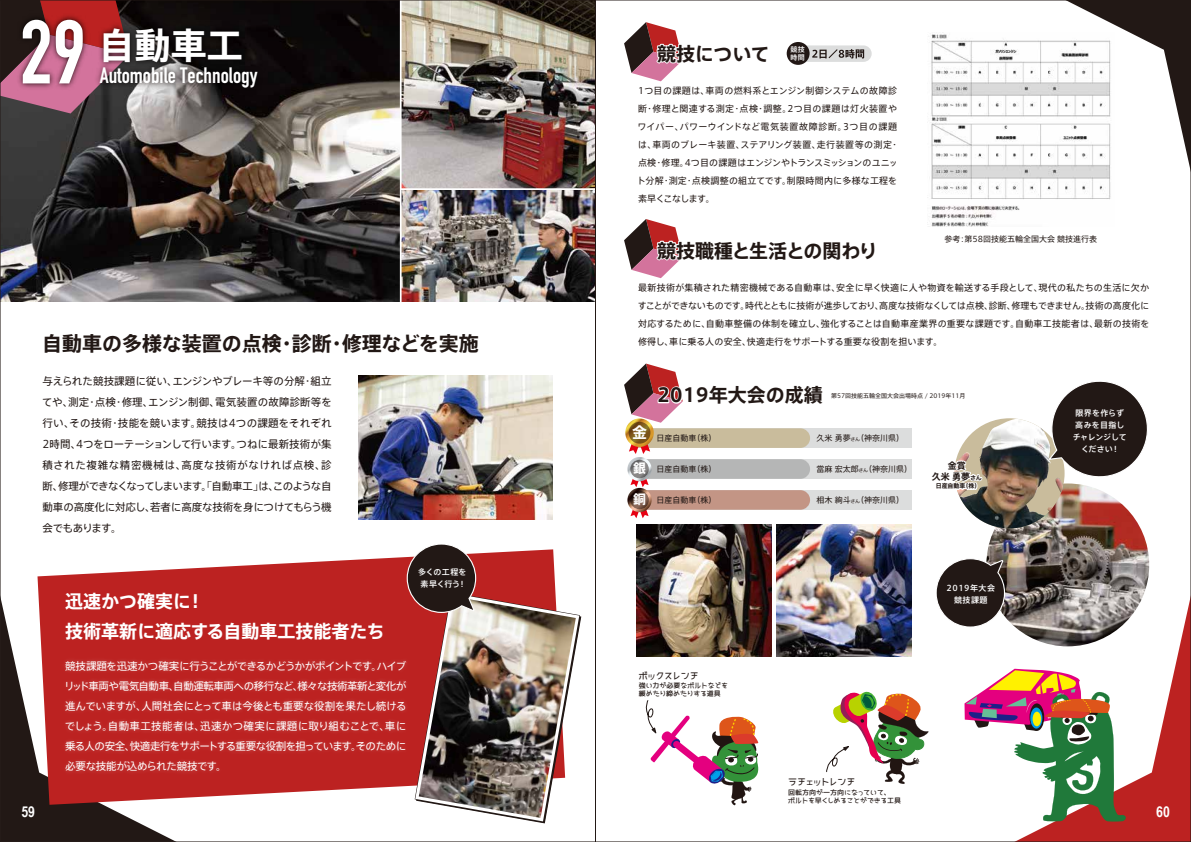
<style>
.page{position:relative;width:1191px;height:842px;background:#fff}
.page>*{position:absolute;margin:0;border:0;box-sizing:border-box;transform-origin:0 0}
.t1{font:700 88.7px "DIN Condensed";color:#fff}
.t2{font:700 36px "Axis Std";color:#fff}
.t3{font:700 22px "DIN Condensed";color:#fff}
.t4{font:700 20px "Axis Std";color:#221815}
.t5{font:700 19px "Axis Std";color:#221815}
.t6{font:700 18px/30px "Axis Std";color:#fff}
.t7{font:700 15px "Arial Narrow";color:#fff}
.t8{font:10.5px/21px "Axis Std";letter-spacing:-.02em;color:#221815;text-align:justify}
.t9{font:10.5px/20px "Axis Std";letter-spacing:-.05em;color:#fff;text-align:justify}
.t10{font:9px/18px "Axis Std";letter-spacing:.025em;color:#221815}
.t11{font:9px "JK Gothic M";color:#221815}
.t12{font:700 9px/11px "Axis Std";color:#221815;text-align:center}
.t13{font:8px "Axis Std";color:#221815}
.t14{font:500 8px/12px "Axis Std";letter-spacing:-.01em;color:#fff;text-align:center}
.t15{font:500 8px/12px "Axis Std";letter-spacing:.06em;color:#fff;text-align:center}
.t16{font:7px/8px "JK Gothic M";color:#221815}
.t17{font:500 7px/8px "Axis Std";color:#fff}
.t18{font:6px "Axis Std";color:#221815}
.t19{font:700 6px "Axis Std";color:#221815}
.s1{font-size:5px}
.s2{font-weight:700;font-size:12.8px;color:#fff}
.s3{font-size:6px}
</style>
<div class="page">
<img style="left:2px;top:2px;width:1187px;height:838px">
<hr style="left:595px;top:0;width:1px;height:842px;background:#221815">
<h1 class="t1" style="left:20px;top:-7px;width:67px">29</h1>
<h2 class="t2" style="left:99px;top:18px;width:145px">自動車工</h2>
<h3 class="t3" style="left:100px;top:61px;width:159px">Automobile Technology</h3>
<h3 class="t4" style="left:42px;top:328px;width:438px">自動車の多様な装置の点検・診断・修理などを実施</h3>
<p class="t8" style="left:42px;top:370px;width:291px">与えられた競技課題に従い、エンジンやブレーキ等の分解・組立てや、測定・点検・修理、エンジン制御、電気装置の故障診断等を行い、その技術・技能を競います。競技は4つの課題をそれぞれ2時間、4つをローテーションして行います。つねに最新技術が集積された複雑な精密機械は、高度な技術がなければ点検、診断、修理ができなくなってしまいます。「自動車工」は、このような自動車の高度化に対応し、若者に高度な技術を身につけてもらう機会でもあります。</p>
<h3 class="t6" style="left:65px;top:585px;width:321px">迅速かつ確実に！<br>技術革新に適応する自動車工技能者たち</h3>
<p class="t9" style="left:64px;top:655px;width:344px">競技課題を迅速かつ確実に行うことができるかどうかがポイントです。ハイブリッド車両や電気自動車、自動運転車両への移行など、様々な技術革新と変化が進んでいますが、人間社会にとって車は今後とも重要な役割を果たし続けるでしょう。自動車工技能者は、迅速かつ確実に課題に取り組むことで、車に乗る人の安全、快適走行をサポートする重要な役割を担っています。そのために必要な技能が込められた競技です。</p>
<p class="t14" style="left:418px;top:565px;width:50px">多くの工程を素早く行う！</p>
<h3 class="t5" style="left:657px;top:39px;width:114px">競技について</h3>
<p class="t17" style="left:790px;top:45px;width:16px">競技時間</p>
<p class="t10" style="left:636px;top:81px;width:264px">1つ目の課題は、車両の燃料系とエンジン制御システムの故障診断・修理と関連する測定・点検・調整。2つ目の課題は灯火装置やワイパー、パワーウインドなど電気装置故障診断。3つ目の課題は、車両のブレーキ装置、ステアリング装置、走行装置等の測定・点検・修理。4つ目の課題はエンジンやトランスミッションのユニット分解・測定・点検調整の組立てです。制限時間内に多様な工程を素早くこなします。</p>
<h3 class="t5" style="left:657px;top:236px;width:222px">競技職種と生活との関わり</h3>
<p class="t13" style="left:944px;top:233px;width:154px">参考：第58回技能五輪全国大会 競技進行表</p>
<p class="t10" style="left:637px;top:278px;width:513px;text-align:justify">最新技術が集積された精密機械である自動車は、安全に早く快適に人や物資を輸送する手段として、現代の私たちの生活に欠かすことができないものです。時代とともに技術が進歩しており、高度な技術なくしては点検、診断、修理もできません。技術の高度化に対応するために、自動車整備の体制を確立し、強化することは自動車産業界の重要な課題です。自動車工技能者は、最新の技術を修得し、車に乗る人の安全、快適走行をサポートする重要な役割を担います。</p>
<h3 class="t5" style="left:657px;top:381px;width:167px">2019年大会の成績</h3>
<p class="t18" style="left:831px;top:391px;width:136px">第57回技能五輪全国大会出場時点 / 2019年11月</p>
<p class="t13" style="left:632px;top:432px;width:86px"><sup>金</sup> 日産自動車（株）</p>
<p class="t13" style="left:816px;top:432px;width:89px">久米 勇夢<span class="s1">さん</span>（神奈川県）</p>
<p class="t13" style="left:633px;top:463px;width:85px"><span class="s2">銀</span> 日産自動車（株）</p>
<p class="t13" style="left:816px;top:463px;width:97px">當麻 宏太郎<span class="s1">さん</span>（神奈川県）</p>
<p class="t13" style="left:633px;top:493px;width:85px"><span class="s2">銅</span> 日産自動車（株）</p>
<p class="t13" style="left:816px;top:493px;width:89px">相木 絢斗<span class="s1">さん</span>（神奈川県）</p>
<p class="t12" style="left:931px;top:460px;width:51px">金賞<br>久米 勇夢<span class="s3">さん</span></p>
<p class="t19" style="left:935px;top:481px;width:46px">日産自動車（株）</p>
<p class="t11" style="left:639px;top:670px;width:62px">ボックスレンチ</p>
<p class="t16" style="left:639px;top:682px;width:91px">強い力が必要なボルトなどを緩めたり締めたりする道具</p>
<p class="t15" style="left:946px;top:582px;width:50px">2019年大会競技課題</p>
<p class="t11" style="left:788px;top:776px;width:69px">ラチェットレンチ</p>
<p class="t16" style="left:788px;top:788px;width:114px">回転方向が一方向になっていて、<br>ボルトを早くしめることができる工具</p>
<p class="t14" style="left:1073px;top:406px;width:55px">限界を作らず高みを目指しチャレンジしてください！</p>
<h3 class="t7" style="left:21px;top:800px;width:15px">59</h3>
<h3 class="t7" style="left:1156px;top:800px;width:15px">60</h3>
</div>
